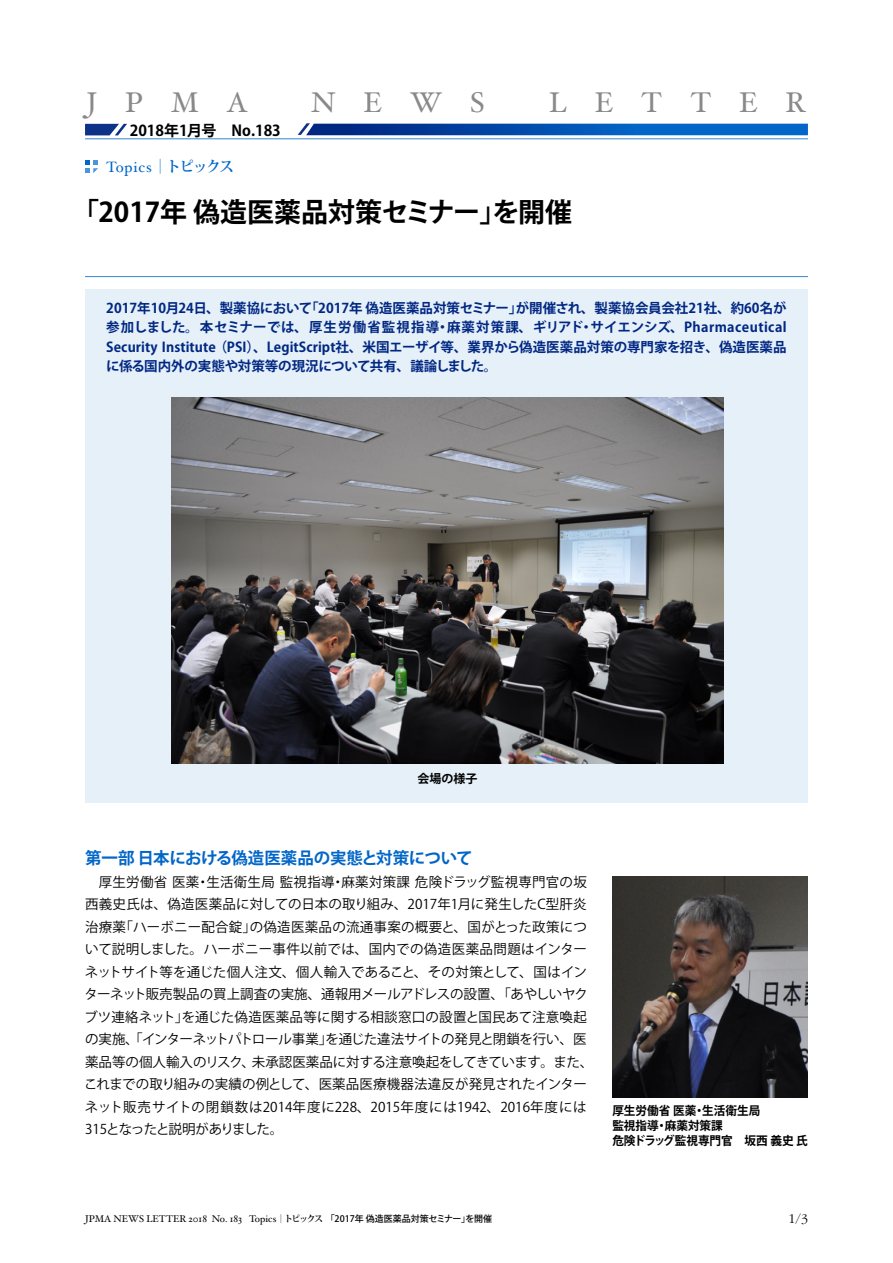
<style>
.page{position:relative;width:893px;height:1263px;background:#fff}
.page>*{position:absolute;margin:0;border:0;box-sizing:border-box;transform-origin:0 0}
.t1{font:28.5px "Hoefler Text";letter-spacing:.985em;color:#898989}
.t2{font:700 27px "Koz Go Pr 6 N";color:#000}
.t3{font:700 16.5px "Koz Go Pr 6 N";letter-spacing:-.02em;color:#0266c8}
.t4{font:700 15px "Koz Go Pr 6 N";color:#000}
.t5{font:15px "Hoefler Text";letter-spacing:.05em;color:#0266c8}
.t6{font:300 13.8px "Garamond";color:#000}
.t7{font:13.5px/22.5px "Koz Go Pr 6 N";color:#000}
.t8{font:700 13.5px/19.5px "Koz Go Pr 6 N";letter-spacing:-.01em;color:#002782;text-align:justify}
.t9{font:700 12px/15px "Koz Go Pr 6 N";color:#000}
.t10{font:9.75px "Hoefler Text";color:#000}
.s1{font-family:"Koz Min Pr 6 N";font-weight:700}
.s2{font-family:"Koz Min Pro";font-size:9px}
.s3{font-family:"Koz Min Pro";font-weight:700;font-size:9px}
.s4{font-family:"Koz Go Pr 6 N";font-weight:500;font-size:9px}
</style>
<div class="page">
<div style="left:85px;top:289px;width:723px;height:514px;background:#e6f0f9"></div>
<img style="left:612px;top:876px;width:196px;height:221px">
<hr style="left:85px;top:276px;width:723px;height:1px;background:#3585d3">
<svg style="left:85px;top:160px;width:13px;height:13px"></svg>
<svg style="left:85px;top:124px;width:42px;height:11px"></svg>
<svg style="left:298px;top:123px;width:510px;height:12px;background:#135ab3"></svg>
<hr style="left:85px;top:139px;width:723px;height:1px;background:#3585d3">
<img style="left:171px;top:397px;width:553px;height:367px">
<h1 class="t1" style="left:87px;top:85px;width:163px">JPMA</h1>
<h1 class="t1" style="left:311px;top:85px;width:175px">NEWS</h1>
<h1 class="t1" style="left:549px;top:85px;width:259px">LETTER</h1>
<p class="t4" style="left:130px;top:122px;width:153px">2018年1月号　No.183</p>
<p class="t5" style="left:106px;top:158px;width:130px">Topics<span class="s1">｜トピックス</span></p>
<h2 class="t2" style="left:72px;top:196px;width:502px">「2017年 偽造医薬品対策セミナー」を開催</h2>
<p class="t8" style="left:106px;top:298px;width:682px">2017年10月24日、製薬協において「2017年 偽造医薬品対策セミナー」が開催され、製薬協会員会社21社、約60名が参加しました。本セミナーでは、厚生労働省監視指導・麻薬対策課、ギリアド・サイエンシズ、Pharmaceutical Security Institute （PSI）、LegitScript社、米国エーザイ等、業界から偽造医薬品対策の専門家を招き、偽造医薬品に係る国内外の実態や対策等の現況について共有、議論しました。</p>
<p class="t9" style="left:418px;top:771px;width:61px">会場の様子</p>
<p class="t3" style="left:85px;top:848px;width:389px">第一部 日本における偽造医薬品の実態と対策について</p>
<p class="t7" style="left:84px;top:871px;width:511px">　厚生労働省 医薬・生活衛生局 監視指導・麻薬対策課 危険ドラッグ監視専門官の坂西義史氏は、偽造医薬品に対しての日本の取り組み、2017年1月に発生したC型肝炎治療薬「ハーボニー配合錠」の偽造医薬品の流通事案の概要と、国がとった政策について説明しました。ハーボニー事件以前では、国内での偽造医薬品問題はインターネットサイト等を通じた個人注文、個人輸入であること、その対策として、国はインターネット販売製品の買上調査の実施、通報用メールアドレスの設置、「あやしいヤクブツ連絡ネット」を通じた偽造医薬品等に関する相談窓口の設置と国民あて注意喚起の実施、「インターネットパトロール事業」を通じた違法サイトの発見と閉鎖を行い、医薬品等の個人輸入のリスク、未承認医薬品に対する注意喚起をしてきています。また、これまでの取り組みの実績の例として、医薬品医療機器法違反が発見されたインターネット販売サイトの閉鎖数は2014年度に228、2015年度には1942、2016年度には315となったと説明がありました。</p>
<p class="t9" style="left:612px;top:1103px;width:197px">厚生労働省 医薬・生活衛生局<br>監視指導・麻薬対策課<br>危険ドラッグ監視専門官　坂西 義史 氏</p>
<p class="t10" style="left:85px;top:1213px;width:409px">JPMA NEWS LETTER 2018 No. 183 Topics<span class="s2">｜</span><span class="s3">トピックス</span> <span class="s4">「2017年 偽造医薬品対策セミナー」を開催</span></p>
<p class="t6" style="left:789px;top:1211px;width:21px">1/3</p>
</div>
